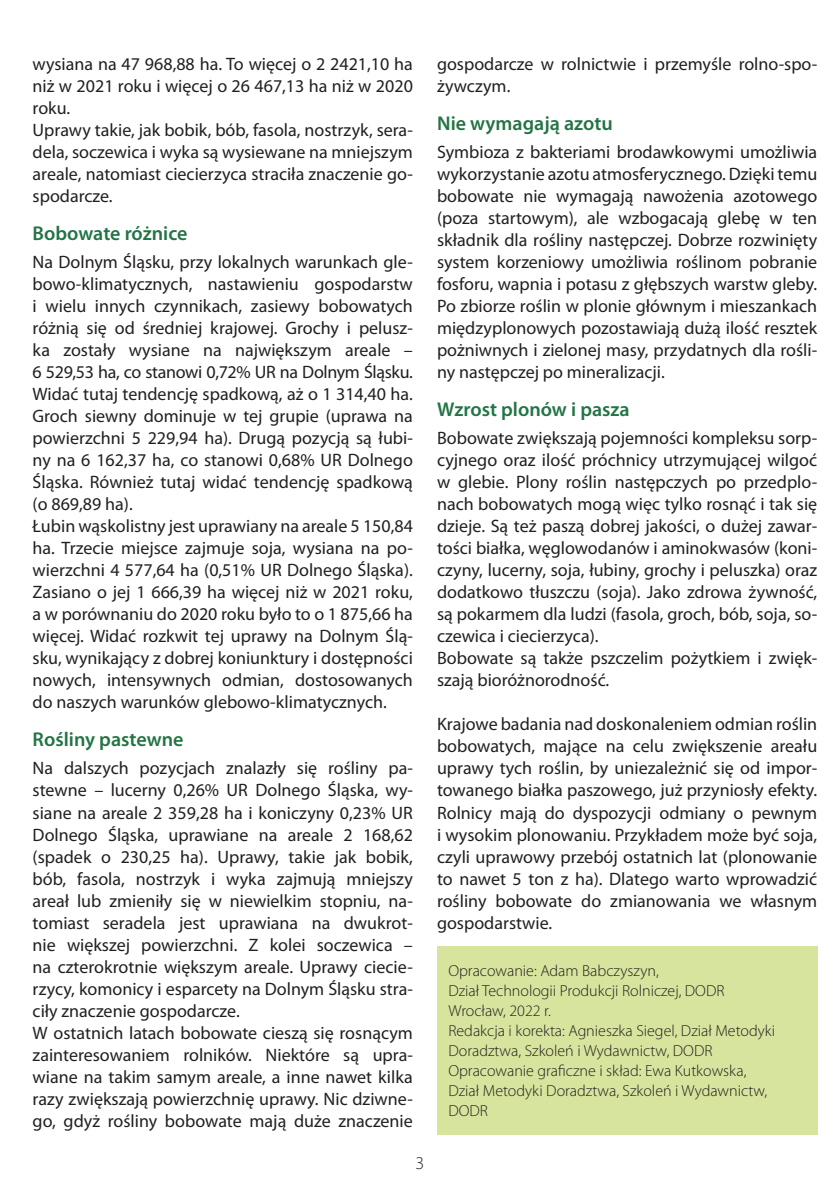
<style>
.page{position:relative;width:840px;height:1191px;background:#fff}
.page>*{position:absolute;margin:0;border:0;box-sizing:border-box;transform-origin:0 0}
.tytul{font:600 20px "Myriad Pro";color:#237445}
.t1{font:18px/22px "Myriad Pro";color:#231f20;text-align:justify}
.t2{font:300 18px "Myriad Pro";color:#231f20}
.stopka_na_apli{font:300 16px/20px "Myriad Pro";color:#231f20}
</style>
<div class="page">
<div style="left:437px;top:946px;width:379px;height:188px;background:#d7e49d"></div>
<p class="t1" style="left:33px;top:53px;width:381px">wysiana na 47 968,88 ha. To więcej o 2 2421,10 ha niż w 2021 roku i więcej o 26 467,13 ha niż w 2020 roku.</p>
<p class="t1" style="left:33px;top:119px;width:381px">Uprawy takie, jak bobik, bób, fasola, nostrzyk, sera&shy;dela, soczewica i wyka są wysiewane na mniejszym areale, natomiast ciecierzyca straciła znaczenie go&shy;spodarcze.</p>
<p class="tytul" style="left:33px;top:221px;width:156px">Bobowate różnice</p>
<p class="t1" style="left:33px;top:251px;width:381px">Na Dolnym Śląsku, przy lokalnych warunkach gle&shy;bowo-klimatycznych, nastawieniu gospodarstw i wielu innych czynnikach, zasiewy bobowatych różnią się od średniej krajowej. Grochy i pelusz&shy;ka zostały wysiane na największym areale – 6 529,53 ha, co stanowi 0,72% UR na Dolnym Śląsku.<br>Widać tutaj tendencję spadkową, aż o 1 314,40 ha.<br>Groch siewny dominuje w tej grupie (uprawa na powierzchni 5 229,94 ha). Drugą pozycją są łubi&shy;ny na 6 162,37 ha, co stanowi 0,68% UR Dolnego Śląska. Również tutaj widać tendencję spadkową (o 869,89 ha).</p>
<p class="t1" style="left:33px;top:515px;width:381px">Łubin wąskolistny jest uprawiany na areale 5 150,84 ha. Trzecie miejsce zajmuje soja, wysiana na po&shy;wierzchni 4 577,64 ha (0,51% UR Dolnego Śląska).<br>Zasiano o jej 1 666,39 ha więcej niż w 2021 roku, a w porównaniu do 2020 roku było to o 1 875,66 ha więcej. Widać rozkwit tej uprawy na Dolnym Ślą&shy;sku, wynikający z dobrej koniunktury i dostępności nowych, intensywnych odmian, dostosowanych do naszych warunków glebowo-klimatycznych.</p>
<p class="tytul" style="left:33px;top:727px;width:152px">Rośliny pastewne</p>
<p class="t1" style="left:33px;top:757px;width:381px">Na dalszych pozycjach znalazły się rośliny pa&shy;stewne – lucerny 0,26% UR Dolnego Śląska, wy&shy;siane na areale 2 359,28 ha i koniczyny 0,23% UR Dolnego Śląska, uprawiane na areale 2 168,62 (spadek o 230,25 ha). Uprawy, takie jak bobik, bób, fasola, nostrzyk i wyka zajmują mniejszy areał lub zmieniły się w niewielkim stopniu, na&shy;tomiast seradela jest uprawiana na dwukrot&shy;nie większej powierzchni. Z kolei soczewica – na czterokrotnie większym areale. Uprawy ciecie&shy;rzycy, komonicy i esparcety na Dolnym Śląsku stra&shy;ciły znaczenie gospodarcze.</p>
<p class="t1" style="left:33px;top:1021px;width:381px">W ostatnich latach bobowate cieszą się rosnącym zainteresowaniem rolników. Niektóre są upra&shy;wiane na takim samym areale, a inne nawet kilka razy zwiększają powierzchnię uprawy. Nic dziwne&shy;go, gdyż rośliny bobowate mają duże znaczenie</p>
<p class="t2" style="left:415px;top:1152px;width:10px">3</p>
<p class="t1" style="left:437px;top:53px;width:381px">gospodarcze w rolnictwie i przemyśle rolno-spo&shy;żywczym.</p>
<p class="tytul" style="left:437px;top:111px;width:177px">Nie wymagają azotu</p>
<p class="t1" style="left:437px;top:141px;width:381px">Symbioza z bakteriami brodawkowymi umożliwia wykorzystanie azotu atmosferycznego. Dzięki temu bobowate nie wymagają nawożenia azotowego (poza startowym), ale wzbogacają glebę w ten składnik dla rośliny następczej. Dobrze rozwinięty system korzeniowy umożliwia roślinom pobranie fosforu, wapnia i potasu z głębszych warstw gleby.<br>Po zbiorze roślin w plonie głównym i mieszankach międzyplonowych pozostawiają dużą ilość resztek pożniwnych i zielonej masy, przydatnych dla rośli&shy;ny następczej po mineralizacji.</p>
<p class="tytul" style="left:437px;top:397px;width:194px">Wzrost plonów i pasza</p>
<p class="t1" style="left:437px;top:427px;width:381px">Bobowate zwiększają pojemności kompleksu sorp&shy;cyjnego oraz ilość próchnicy utrzymującej wilgoć w glebie. Plony roślin następczych po przedplo&shy;nach bobowatych mogą więc tylko rosnąć i tak się dzieje. Są też paszą dobrej jakości, o dużej zawar&shy;tości białka, węglowodanów i aminokwasów (koni&shy;czyny, lucerny, soja, łubiny, grochy i peluszka) oraz dodatkowo tłuszczu (soja). Jako zdrowa żywność, są pokarmem dla ludzi (fasola, groch, bób, soja, so&shy;czewica i ciecierzyca).</p>
<p class="t1" style="left:437px;top:647px;width:381px">Bobowate są także pszczelim pożytkiem i zwięk&shy;szają bioróżnorodność.</p>
<p class="t1" style="left:437px;top:713px;width:381px">Krajowe badania nad doskonaleniem odmian roślin bobowatych, mające na celu zwiększenie areału uprawy tych roślin, by uniezależnić się od impor&shy;towanego białka paszowego, już przyniosły efekty.<br>Rolnicy mają do dyspozycji odmiany o pewnym i wysokim plonowaniu. Przykładem może być soja, czyli uprawowy przebój ostatnich lat (plonowanie to nawet 5 ton z ha). Dlatego warto wprowadzić rośliny bobowate do zmianowania we własnym gospodarstwie.</p>
<p class="stopka_na_apli" style="left:448px;top:960px;width:277px">Opracowanie: Adam Babczyszyn,<br>Dział Technologii Produkcji Rolniczej, DODR</p>
<p class="stopka_na_apli" style="left:448px;top:1000px;width:104px">Wrocław, 2022 r.</p>
<p class="stopka_na_apli" style="left:448px;top:1020px;width:328px">Redakcja i korekta: Agnieszka Siegel, Dział Metodyki Doradztwa, Szkoleń i Wydawnictw, DODR Opracowanie graficzne i skład: Ewa Kutkowska, Dział Metodyki Doradztwa, Szkoleń i Wydawnictw, DODR</p>
</div>
